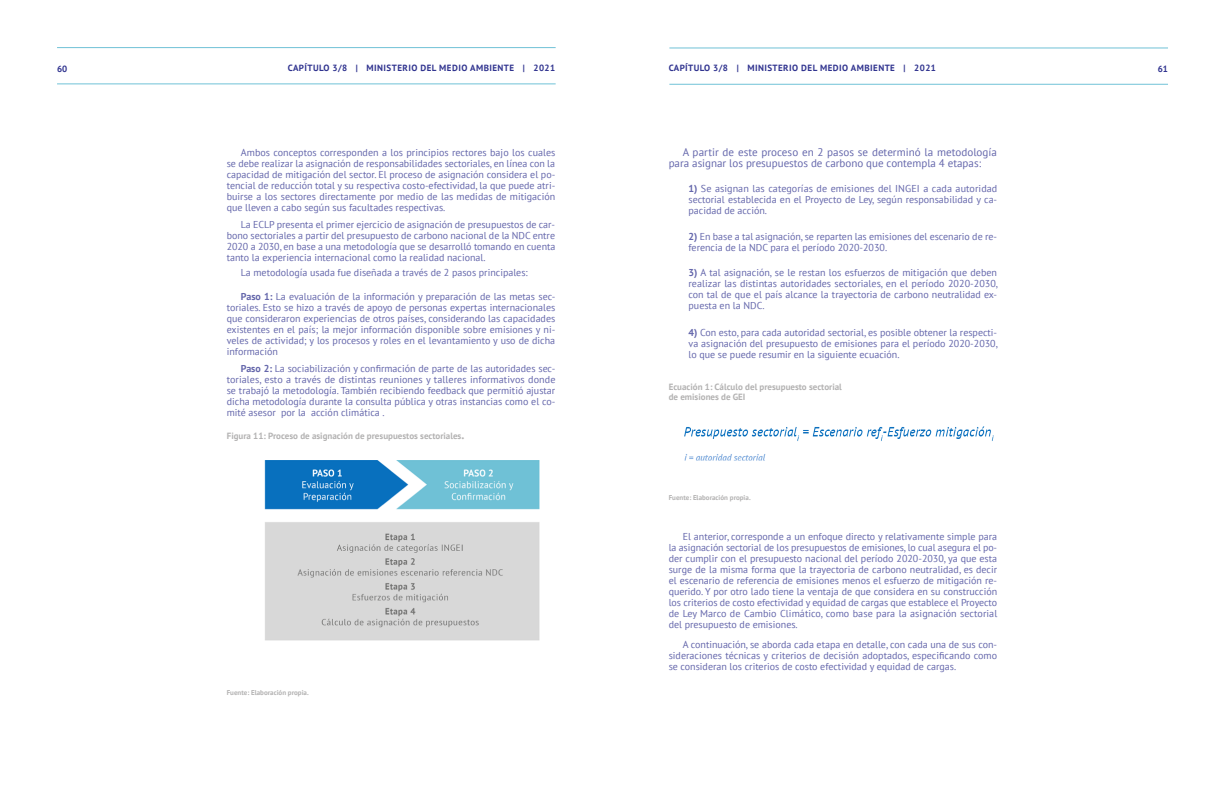
<style>
.page{position:relative;width:1224px;height:792px;background:#fff}
.page>*{position:absolute;margin:0;border:0;box-sizing:border-box;transform-origin:0 0}
.t1{font:11px/11px "PT Sans";color:#6466ab}
.t2{font:10px/11px "PT Sans";color:#6466ab;text-align:justify}
.t3{font:700 9px/10px "PT Sans";color:#b3b2b2}
.t4{font:700 9px "PT Sans";letter-spacing:.05em;color:#30338f}
.t5{font:700 7px "PT Sans";color:#b3b2b2}
.s1{font-weight:700}
.s2{font-size:12px}
</style>
<div class="page">
<hr style="left:669px;top:84px;width:499px;height:1px;background:#70c2d7">
<hr style="left:669px;top:47px;width:499px;height:1px;background:#70c2d7">
<hr style="left:57px;top:83px;width:499px;height:1px;background:#70c2d7">
<hr style="left:57px;top:47px;width:499px;height:1px;background:#70c2d7">
<img style="left:264px;top:461px;width:276px;height:180px">
<img style="left:684px;top:426px;width:310px;height:35px">
<p class="t4" style="left:57px;top:63px;width:12px">60</p>
<p class="t4" style="left:288px;top:62px;width:269px">CAPÍTULO 3/8 | MINISTERIO DEL MEDIO AMBIENTE | 2021</p>
<p class="t4" style="left:669px;top:62px;width:269px">CAPÍTULO 3/8 | MINISTERIO DEL MEDIO AMBIENTE | 2021</p>
<p class="t4" style="left:1158px;top:63px;width:12px">61</p>
<p class="t2" style="left:227px;top:147px;width:330px;text-indent:14px">Ambos conceptos corresponden a los principios rectores bajo los cuales se debe realizar la asignación de responsabilidades sectoriales, en línea con la capacidad de mitigación del sector. El proceso de asignación considera el po&shy;tencial de reducción total y su respectiva costo-efectividad, la que puede atri&shy;buirse a los sectores directamente por medio de las medidas de mitigación que lleven a cabo según sus facultades respectivas.</p>
<p class="t2" style="left:227px;top:219px;width:330px;text-indent:14px">La ECLP presenta el primer ejercicio de asignación de presupuestos de car&shy;bono sectoriales a partir del presupuesto de carbono nacional de la NDC entre 2020 a 2030, en base a una metodología que se desarrolló tomando en cuenta tanto la experiencia internacional como la realidad nacional.</p>
<p class="t2" style="left:241px;top:267px;width:288px">La metodología usada fue diseñada a través de 2 pasos principales:</p>
<p class="t2" style="left:227px;top:291px;width:330px;text-indent:14px"><span class="s1">Paso 1:</span> La evaluación de la información y preparación de las metas sec&shy;toriales. Esto se hizo a través de apoyo de personas expertas internacionales que consideraron experiencias de otros países, considerando las capacidades existentes en el país; la mejor información disponible sobre emisiones y ni&shy;veles de actividad; y los procesos y roles en el levantamiento y uso de dicha información</p>
<p class="t2" style="left:227px;top:363px;width:330px;text-indent:14px"><span class="s1">Paso 2:</span> La sociabilización y confirmación de parte de las autoridades sec&shy;toriales, esto a través de distintas reuniones y talleres informativos donde se trabajó la metodología. También recibiendo feedback que permitió ajustar dicha metodología durante la consulta pública y otras instancias como el co&shy;mité asesor por la acción climática .</p>
<p class="t3" style="left:227px;top:431px;width:239px">Figura 11: Proceso de asignación de presupuestos sectoriales<span class="s2">.</span></p>
<p class="t5" style="left:227px;top:688px;width:84px">Fuente: Elaboración propia.</p>
<p class="t1" style="left:669px;top:146px;width:330px;text-indent:14px">A partir de este proceso en 2 pasos se determinó la metodología para asignar los presupuestos de carbono que contempla 4 etapas:</p>
<p class="t2" style="left:689px;top:183px;width:310px"><span class="s1">1)</span> Se asignan las categorías de emisiones del INGEI a cada autoridad sectorial establecida en el Proyecto de Ley, según responsabilidad y ca&shy;pacidad de acción.</p>
<p class="t2" style="left:689px;top:231px;width:310px"><span class="s1">2)</span> En base a tal asignación, se reparten las emisiones del escenario de re&shy;ferencia de la NDC para el período 2020-2030.</p>
<p class="t2" style="left:689px;top:267px;width:311px;text-align:left"><span class="s1">3)</span> A tal asignación, se le restan los esfuerzos de mitigación que deben realizar las distintas autoridades sectoriales, en el período 2020-2030, con tal de que el país alcance la trayectoria de carbono neutralidad ex&shy;puesta en la NDC.</p>
<p class="t2" style="left:689px;top:327px;width:311px"><span class="s1">4)</span> Con esto, para cada autoridad sectorial, es posible obtener la respecti&shy;va asignación del presupuesto de emisiones para el período 2020-2030, lo que se puede resumir en la siguiente ecuación.</p>
<p class="t3" style="left:669px;top:381px;width:175px">Ecuación 1: Cálculo del presupuesto sectorial de emisiones de GEI</p>
<p class="t5" style="left:669px;top:493px;width:84px">Fuente: Elaboración propia.</p>
<p class="t2" style="left:669px;top:531px;width:330px;text-indent:14px">El anterior, corresponde a un enfoque directo y relativamente simple para la asignación sectorial de los presupuestos de emisiones, lo cual asegura el po&shy;der cumplir con el presupuesto nacional del período 2020-2030, ya que esta surge de la misma forma que la trayectoria de carbono neutralidad, es decir el escenario de referencia de emisiones menos el esfuerzo de mitigación re&shy;querido. Y por otro lado tiene la ventaja de que considera en su construcción los criterios de costo efectividad y equidad de cargas que establece el Proyecto de Ley Marco de Cambio Climático, como base para la asignación sectorial del presupuesto de emisiones.</p>
<p class="t2" style="left:669px;top:639px;width:330px;text-indent:14px">A continuación, se aborda cada etapa en detalle, con cada una de sus con&shy;sideraciones técnicas y criterios de decisión adoptados, especificando como se consideran los criterios de costo efectividad y equidad de cargas.</p>
</div>
